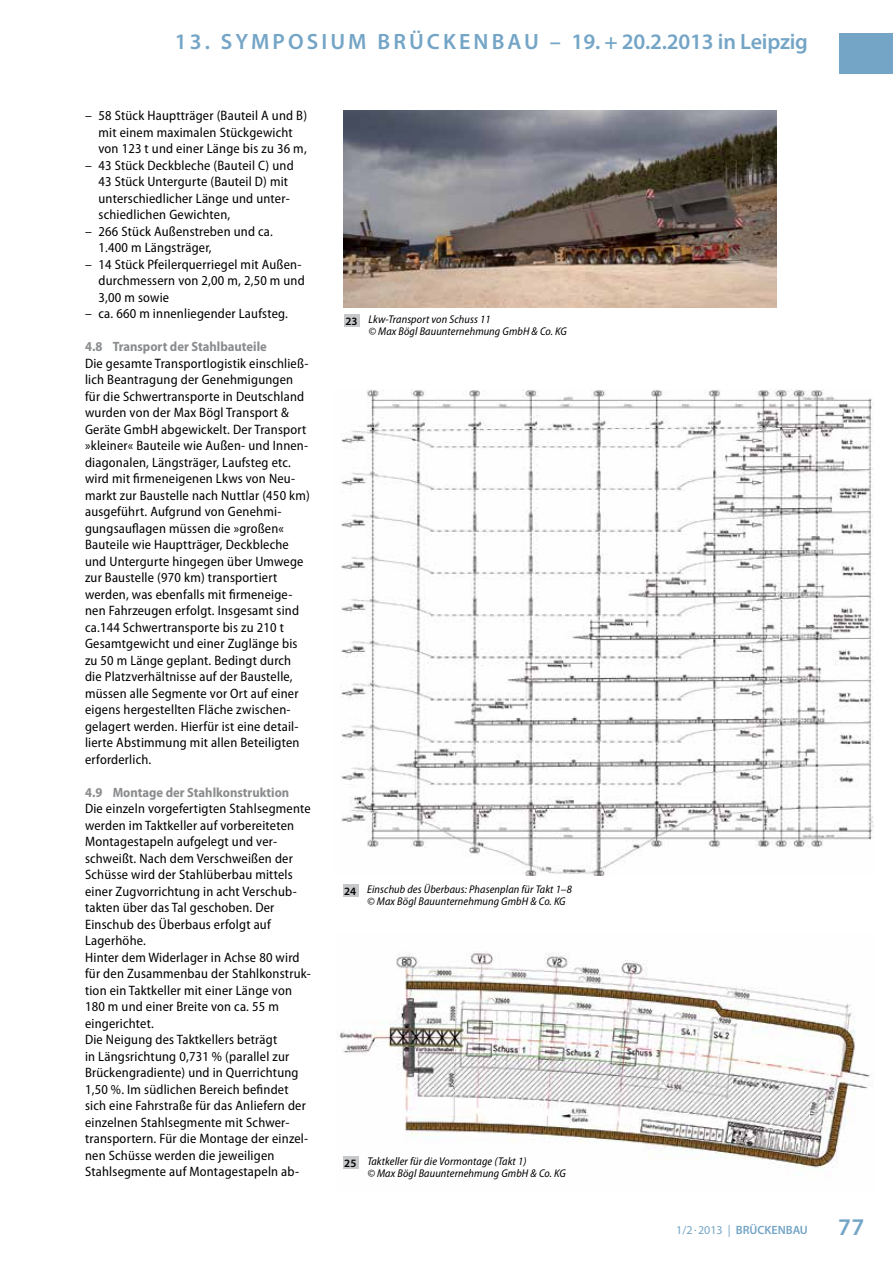
<style>
.page{position:relative;width:893px;height:1263px;background:#fff}
.page>*{position:absolute;margin:0;border:0;box-sizing:border-box;transform-origin:0 0}
.t1{font:600 24px "Myriad Pro";color:#74a5c6}
.t2{font:600 22.2px "Myriad Pro";letter-spacing:.14em;color:#74a5c6}
.t3{font:semi-condensed 13.65px/16.5px "Myriad Pro";letter-spacing:.015em;color:#000}
.t4{font:700 semi-condensed 13.5px "Myriad Pro";color:#8a8c8e}
.t5{font:600 12px "Myriad Pro";color:#74a5c6}
.t6{font:italic semi-condensed 11.25px/12px "Myriad Pro";letter-spacing:.01em;color:#000}
.s1{font-weight:600;font-style:normal;font-stretch:normal}
.s2{font-weight:400}
</style>
<div class="page">
<div style="left:839px;top:33px;width:54px;height:40px;background:#74a5c6"></div>
<div style="left:344px;top:315px;width:16px;height:12px;background:#c7c8ca"></div>
<img style="left:343px;top:110px;width:433px;height:198px">
<div style="left:343px;top:885px;width:15px;height:12px;background:#c7c8ca"></div>
<img style="left:341px;top:389px;width:533px;height:486px">
<img style="left:337px;top:951px;width:535px;height:217px">
<div style="left:343px;top:1157px;width:16px;height:12px;background:#c7c8ca"></div>
<h2 class="t2" style="left:175px;top:29px;width:635px">13. SYMPOSIUM BRÜCKENBAU – 19. + 20.2.2013 in Leipzig</h2>
<p class="t3" style="left:99px;top:107px;width:210px;text-indent:-13px">– 58 Stück Hauptträger (Bauteil A und B) mit einem maximalen Stückgewicht von 123 t und einer Länge bis zu 36 m,</p>
<p class="t3" style="left:99px;top:157px;width:197px;text-indent:-13px">– 43 Stück Deckbleche (Bauteil C) und 43 Stück Untergurte (Bauteil D) mit unterschiedlicher Länge und unter&shy;schiedlichen Gewichten,</p>
<p class="t3" style="left:99px;top:223px;width:176px;text-indent:-13px">– 266 Stück Außenstreben und ca.<br>1.400 m Längsträger,</p>
<p class="t3" style="left:99px;top:256px;width:208px;text-indent:-13px">– 14 Stück Pfeilerquerriegel mit Außen&shy;durchmessern von 2,00 m, 2,50 m und<br>3,00 m sowie</p>
<p class="t3" style="left:85px;top:305px;width:204px">– ca. 660 m innenliegender Laufsteg.</p>
<p class="t4" style="left:85px;top:339px;width:183px">4.8 Transport der Stahlbauteile</p>
<p class="t3" style="left:85px;top:355px;width:226px">Die gesamte Transportlogistik einschließ&shy;lich Beantragung der Genehmigungen für die Schwertransporte in Deutschland wurden von der Max Bögl Transport &amp; Geräte GmbH abgewickelt. Der Transport »kleiner« Bauteile wie Außen- und Innen&shy;diagonalen, Längsträger, Laufsteg etc. wird mit firmeneigenen Lkws von Neu&shy;markt zur Baustelle nach Nuttlar (450 km) ausgeführt. Aufgrund von Genehmi&shy;gungsauflagen müssen die »großen« Bauteile wie Hauptträger, Deckbleche und Untergurte hingegen über Umwege zur Baustelle (970 km) transportiert werden, was ebenfalls mit firmeneige&shy;nen Fahrzeugen erfolgt. Insgesamt sind ca.144 Schwertransporte bis zu 210 t Gesamtgewicht und einer Zuglänge bis zu 50 m Länge geplant. Bedingt durch die Platzverhältnisse auf der Baustelle, müssen alle Segmente vor Ort auf einer eigens hergestellten Fläche zwischen&shy;gelagert werden. Hierfür ist eine detail&shy;lierte Abstimmung mit allen Beteiligten erforderlich.</p>
<p class="t4" style="left:85px;top:784px;width:206px">4.9 Montage der Stahlkonstruktion</p>
<p class="t3" style="left:85px;top:800px;width:227px">Die einzeln vorgefertigten Stahlsegmente werden im Taktkeller auf vorbereiteten Montagestapeln aufgelegt und ver&shy;schweißt. Nach dem Verschweißen der Schüsse wird der Stahlüberbau mittels einer Zugvorrichtung in acht Verschub&shy;takten über das Tal geschoben. Der Einschub des Überbaus erfolgt auf Lagerhöhe.<br>Hinter dem Widerlager in Achse 80 wird für den Zusammenbau der Stahlkonstruk&shy;tion ein Taktkeller mit einer Länge von 180 m und einer Breite von ca. 55 m eingerichtet.<br>Die Neigung des Taktkellers beträgt<br>in Längsrichtung 0,731 % (parallel zur Brückengradiente) und in Querrichtung 1,50 %. Im südlichen Bereich befindet sich eine Fahrstraße für das Anliefern der einzelnen Stahlsegmente mit Schwer&shy;transportern. Für die Montage der einzel&shy;nen Schüsse werden die jeweiligen Stahlsegmente auf Montagestapeln ab-</p>
<p class="t6" style="left:368px;top:314px;width:200px;text-indent:-23px"><span class="s1">23</span> Lkw-Transport von Schuss 11<br>© Max Bögl Bauunternehmung GmbH &amp; Co. KG</p>
<p class="t6" style="left:367px;top:884px;width:206px;text-indent:-23px"><span class="s1">24</span> Einschub des Überbaus: Phasenplan für Takt 1–8 © Max Bögl Bauunternehmung GmbH &amp; Co. KG</p>
<p class="t6" style="left:367px;top:1156px;width:200px;text-indent:-23px"><span class="s1">25</span> Taktkeller für die Vormontage (Takt 1)<br>© Max Bögl Bauunternehmung GmbH &amp; Co. KG</p>
<p class="t5" style="left:676px;top:1223px;width:133px"><span class="s2">1/2</span><sup>.</sup><span class="s2">2013 |</span> BRÜCKENBAU</p>
<h1 class="t1" style="left:838px;top:1214px;width:27px">77</h1>
</div>
